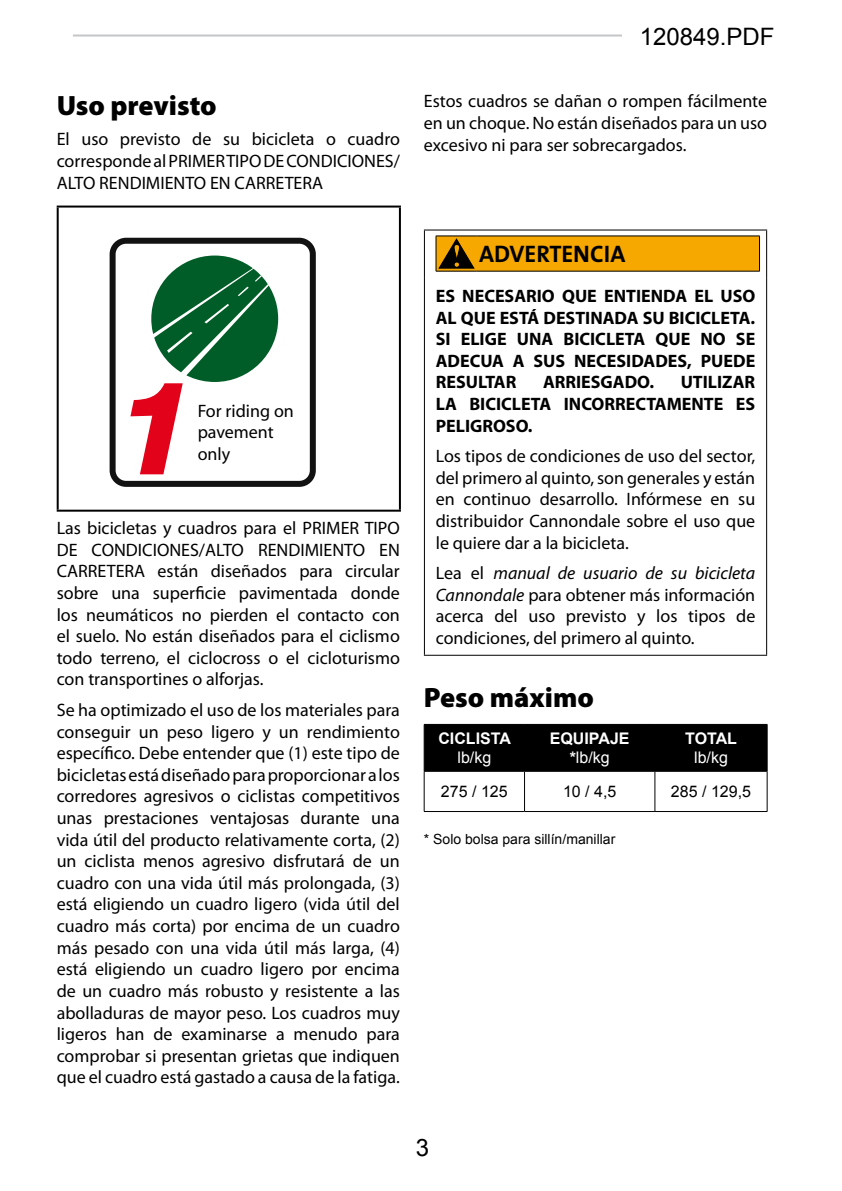
<style>
.page{position:relative;width:842px;height:1191px;background:#fff}
.page>*{position:absolute;margin:0;border:0;box-sizing:border-box;transform-origin:0 0}
.t1{font:900 28px "Myriad Pro";color:#000}
.t2{font:700 24px "The Sans";color:#000}
.t3{font:24px "Arial";color:#000}
.t4{font:18px/21.6px "Myriad Pro";color:#000;text-align:justify}
.t5{font:700 18px/21.6px "Myriad Pro";color:#000;text-align:justify}
.t6{font:18px/21.6px "Myriad";color:#000}
.t7{font:700 16px/19.2px "Arial";color:#fff;text-align:center}
.t8{font:16px "Arial";color:#000}
.t9{font:16px "Arial";color:#fff}
.t10{font:14px "Arial";color:#000}
.s1{font-style:italic}
.s2{font-weight:400}
</style>
<div class="page">
<hr style="left:73px;top:35px;width:549px;height:2px;background:#c5c6c8">
<hr style="left:57px;top:205px;width:344px;height:2px;background:#000">
<hr style="left:57px;top:207px;width:2px;height:302px;background:#000">
<hr style="left:399px;top:207px;width:2px;height:302px;background:#000">
<hr style="left:57px;top:509px;width:344px;height:2px;background:#000">
<svg style="left:130px;top:255px;width:148px;height:219px"></svg>
<div style="left:110px;top:238px;width:206px;height:249px;border:6px solid #111211;border-radius:14px"></div>
<hr style="left:424px;top:229px;width:343px;height:1px;background:#000">
<hr style="left:424px;top:230px;width:1px;height:47px;background:#000">
<hr style="left:766px;top:230px;width:1px;height:47px;background:#000">
<hr style="left:424px;top:277px;width:1px;height:378px;background:#000">
<hr style="left:766px;top:277px;width:1px;height:378px;background:#000">
<hr style="left:424px;top:655px;width:343px;height:1px;background:#000">
<hr style="left:759px;top:236px;width:1px;height:35px;background:#000">
<hr style="left:436px;top:271px;width:40px;height:1px;background:#000">
<hr style="left:476px;top:271px;width:284px;height:1px;background:#000">
<svg style="left:436px;top:236px;width:323px;height:35px"></svg>
<div style="left:425px;top:725px;width:342px;height:46px;background:#000"></div>
<hr style="left:424px;top:811px;width:100px;height:1px;background:#000">
<hr style="left:424px;top:724px;width:100px;height:1px;background:#000">
<hr style="left:424px;top:724px;width:1px;height:47px;background:#000">
<hr style="left:524px;top:724px;width:131px;height:1px;background:#000">
<hr style="left:524px;top:724px;width:1px;height:47px;background:#000">
<hr style="left:655px;top:724px;width:112px;height:1px;background:#000">
<hr style="left:654px;top:724px;width:1px;height:47px;background:#000">
<hr style="left:767px;top:724px;width:1px;height:47px;background:#000">
<hr style="left:424px;top:771px;width:100px;height:1px;background:#000">
<hr style="left:424px;top:771px;width:1px;height:40px;background:#000">
<hr style="left:524px;top:771px;width:131px;height:1px;background:#000">
<hr style="left:524px;top:771px;width:1px;height:40px;background:#000">
<hr style="left:655px;top:771px;width:112px;height:1px;background:#000">
<hr style="left:654px;top:771px;width:1px;height:40px;background:#000">
<hr style="left:767px;top:771px;width:1px;height:40px;background:#000">
<hr style="left:524px;top:811px;width:131px;height:1px;background:#000">
<hr style="left:655px;top:811px;width:112px;height:1px;background:#000">
<h1 class="t1" style="left:57px;top:87px;width:162px">Uso previsto</h1>
<p class="t4" style="left:57px;top:128px;width:345px">El uso previsto de su bicicleta o cuadro corresponde al PRIMER</p>
<p class="t4" style="left:226px;top:150px;width:73px">TIPO DE COND</p>
<p class="t4" style="left:333px;top:150px;width:31px">ICIONES</p>
<p class="t4" style="left:394px;top:150px;width:8px">/</p>
<p class="t4" style="left:57px;top:171px;width:54px">ALTOREND</p>
<p class="t4" style="left:142px;top:171px;width:104px">IMIENTO EN CARRE</p>
<p class="t4" style="left:285px;top:171px;width:20px">TERA</p>
<p class="t6" style="left:198px;top:400px;width:98px">For riding on pavement only</p>
<p class="t4" style="left:57px;top:517px;width:282px">Las bicicletas y cuadros para el PRIMER</p>
<p class="t4" style="left:365px;top:517px;width:35px">TIPO</p>
<p class="t4" style="left:57px;top:538px;width:11px">DE</p>
<p class="t4" style="left:92px;top:538px;width:13px">COND</p>
<p class="t4" style="left:138px;top:538px;width:31px">ICIONES</p>
<p class="t4" style="left:199px;top:538px;width:71px">/ALTO REND</p>
<p class="t4" style="left:300px;top:538px;width:89px">IMIENTO EN</p>
<p class="t4" style="left:57px;top:560px;width:11px">CARRE</p>
<p class="t4" style="left:107px;top:560px;width:20px">TERA</p>
<p class="t4" style="left:57px;top:560px;width:345px;text-indent:101px">están diseñados para circular sobre una superficie pavimentada donde los neumáticos no pierden el contacto con el suelo. No están diseñados para el ciclismo todo terreno, el ciclocross o el cicloturismo con transportines o alforjas.</p>
<p class="t4" style="left:57px;top:699px;width:345px">Se ha optimizado el uso de los materiales para conseguir un peso ligero y un rendimiento específico. Debe entender que (1) este tipo de bicicletas está diseñado para proporcionar a los corredores agresivos o ciclistas competitivos unas prestaciones ventajosas durante una vida útil del producto relativamente corta, (2) un ciclista menos agresivo disfrutará de un cuadro con una vida útil más prolongada, (3) está eligiendo un cuadro ligero (vida útil del cuadro más corta) por encima de un cuadro más pesado con una vida útil más larga, (4) está eligiendo un cuadro ligero por encima de un cuadro más robusto y resistente a las abolladuras de mayor peso. Los cuadros muy ligeros han de examinarse a menudo para comprobar si presentan grietas que indiquen que el cuadro está gastado a causa de la fatiga.</p>
<h2 class="t3" style="left:640px;top:21px;width:136px">120849.PDF</h2>
<p class="t4" style="left:424px;top:90px;width:345px">Estos cuadros se dañan o rompen fácilmente en un choque. No están diseñados para un uso excesivo ni para ser sobrecargados.</p>
<h2 class="t2" style="left:479px;top:234px;width:148px">ADVERTENCIA</h2>
<p class="t5" style="left:436px;top:284px;width:321px">ES NECESARIO QUE ENTIENDA EL USO AL QUE ESTÁ DESTINADA SU BICICLETA.<br>SI ELIGE UNA BICICLETA QUE NO SE ADECUA A SUS NECESIDADES, PUEDE RESULTAR</p>
<p class="t5" style="left:543px;top:371px;width:113px">ARRIESGADO.</p>
<p class="t5" style="left:436px;top:371px;width:321px;text-indent:245px">UTILIZAR LA BICICLETA INCORRECTAMENTE ES PELIGROSO.</p>
<p class="t4" style="left:436px;top:445px;width:321px">Los tipos de condiciones de uso del sector, del primero al quinto, son generales y están en continuo desarrollo. Infórmese en su distribuidor Cannondale sobre el uso que le quiere dar a la bicicleta.</p>
<p class="t4" style="left:436px;top:562px;width:321px">Lea el <span class="s1">manual de usuario de su bicicleta Cannondale</span> para obtener más información acerca del uso previsto y los tipos de condiciones, del primero al quinto.</p>
<h1 class="t1" style="left:424px;top:679px;width:171px">Peso máximo</h1>
<p class="t7" style="left:438px;top:729px;width:74px">CICLISTA</p>
<p class="t9" style="left:457px;top:747px;width:35px">lb/kg</p>
<p class="t7" style="left:550px;top:729px;width:81px">EQUIPAJE *<span class="s2">lb/kg</span></p>
<p class="t7" style="left:685px;top:729px;width:53px">TOTAL</p>
<p class="t9" style="left:694px;top:747px;width:35px">lb/kg</p>
<p class="t8" style="left:441px;top:781px;width:68px">275 / 125</p>
<p class="t8" style="left:563px;top:781px;width:55px">10 / 4,5</p>
<p class="t8" style="left:671px;top:781px;width:82px">285 / 129,5</p>
<p class="t10" style="left:424px;top:829px;width:193px">* Solo bolsa para sillín/manillar</p>
</div>
